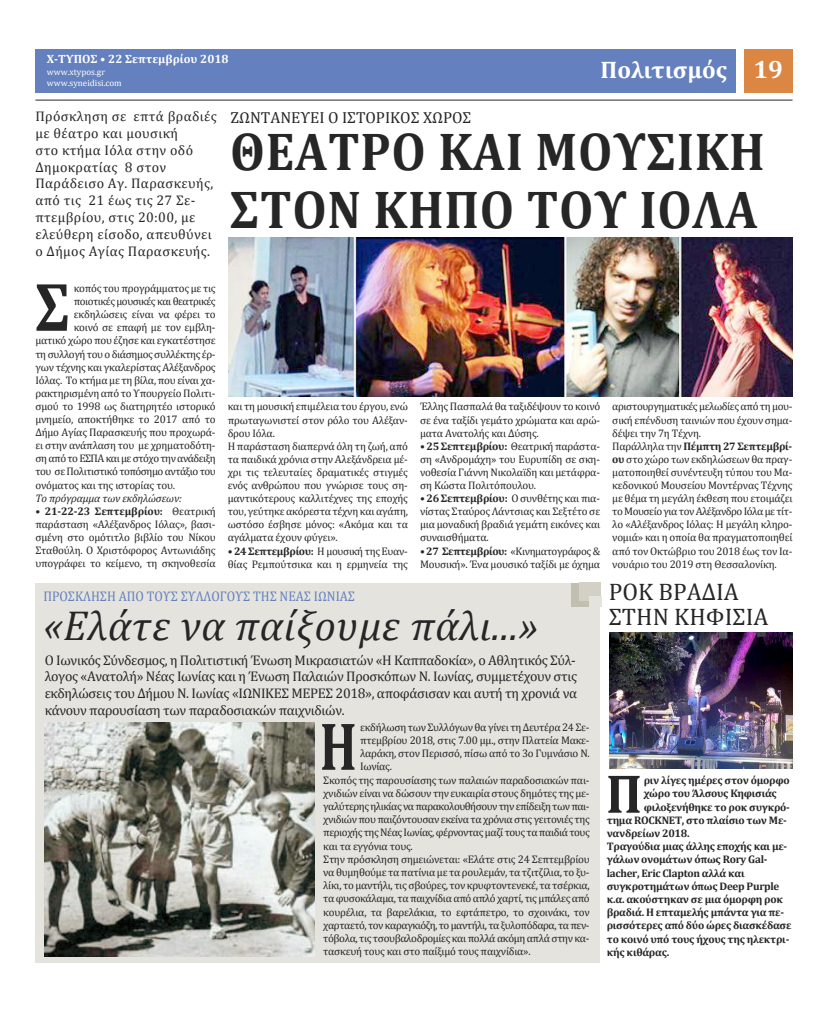
<style>
.page{position:relative;width:828px;height:1012px;background:#fff}
.page>*{position:absolute;margin:0;border:0;box-sizing:border-box;transform-origin:0 0}
.t1{font:700 69.5px "Cambria";color:#272627;scale:.85 1}
.t2{font:700 68.6px "Cambria";color:#272627;scale:.75 1}
.t3{font:700 55px "Cambria";color:#272627;scale:.94 1}
.t4{font:700 53.7px/58.8px "Cambria";letter-spacing:.015em;color:#272627;scale:.92 1}
.t5{font:italic 42.1px "Cambria";letter-spacing:.015em;color:#272627}
.t6{font:24px/25px "Cambria";color:#272627}
.t7{font:700 24px "Cambria";color:#fff}
.t8{font:16px "Cambria";color:#272627}
.t9{font:14px/16.8px "Cambria";letter-spacing:.025em;color:#272627;text-align:justify}
.t10{font:14px "Cambria";color:#6480be;scale:.92 1}
.t11{font:700 12px "Cambria";color:#fff}
.t12{font:11px/13.1px "Cambria";letter-spacing:-.025em;color:#272627;text-align:justify}
.t13{font:700 11px "Cambria";letter-spacing:-.025em;color:#272627}
.t14{font:11px "Cambria";letter-spacing:-.045em;color:#272627}
.t15{font:11px "Cambria";letter-spacing:-.05em;color:#272627}
.t16{font:italic 11px "Cambria";letter-spacing:-.02em;color:#272627}
.t17{font:9px/10.8px "Cambria";color:#fff}
.s1{font-size:25px}
.s2{font-weight:700}
</style>
<div class="page">
<div style="left:35px;top:583px;width:565px;height:379px;background:#e4e3dd"></div>
<div style="left:744px;top:50px;width:48px;height:43px;background:#dc8644"></div>
<div style="left:35px;top:50px;width:701px;height:43px;background:#6480be"></div>
<hr style="left:35px;top:100px;width:757px;height:1px;background:#272627">
<div style="left:571px;top:583px;width:28px;height:24px;background:#c1bfb0"></div>
<div style="left:579px;top:583px;width:22px;height:18px;background:#d3d1c6"></div>
<div style="left:589px;top:596px;width:12px;height:11px;background:#e4e3dd"></div>
<img style="left:609px;top:632px;width:183px;height:137px">
<img style="left:45px;top:722px;width:269px;height:235px">
<img style="left:229px;top:238px;width:563px;height:159px">
<p class="t11" style="left:47px;top:52px;width:183px">Χ-ΤΥΠΟΣ • 22 Σεπτεμβρίου 2018</p>
<p class="t17" style="left:47px;top:67px;width:77px">www.xtypos.gr www.syneidisi.com</p>
<h3 class="t7" style="left:600px;top:55px;width:184px">Πολιτισμός <span class="s1">19</span></h3>
<p class="t9" style="left:35px;top:108px;width:183px;text-align:left">Πρόσκληση σε επτά βραδιές με θέατρο και μουσική<br>στο κτήμα Ιόλα στην οδό<br>Δημοκρατίας 8 στον<br>Παράδεισο Αγ. Παρασκευής, από τις 21 έως τις 27 Σε&shy;πτεμβρίου, στις 20:00, με ελεύθερη είσοδο, απευθύνει ο Δήμος Αγίας Παρασκευής.</p>
<p class="t12" style="left:74px;top:281px;width:143px">κοπός του προγράμματος µε τις</p>
<p class="t14" style="left:74px;top:295px;width:143px">ποιοτικές μουσικές και θεατρικές</p>
<p class="t12" style="left:74px;top:308px;width:143px">εκδηλώσεις είναι να φέρει το</p>
<p class="t12" style="left:74px;top:321px;width:143px">κοινό σε επαφή με τον εμβλη-</p>
<p class="t12" style="left:35px;top:334px;width:182px">ματικό χώρο που έζησε και εγκατέστησε</p>
<p class="t12" style="left:35px;top:347px;width:181px">τη συλλογή του ο διάσημος συλλέκτης έρ-</p>
<p class="t12" style="left:35px;top:360px;width:182px">γων τέχνης και γκαλερίστας Αλέξανδρος</p>
<p class="t12" style="left:35px;top:373px;width:181px">Ιόλας. Το κτήμα με τη βίλα, που είναι χα-</p>
<p class="t12" style="left:35px;top:386px;width:181px">ρακτηρισμένη από το Υπουργείο Πολιτι-</p>
<p class="t12" style="left:35px;top:399px;width:182px">σμού το 1998 ως διατηρητέο ιστορικό</p>
<p class="t12" style="left:35px;top:412px;width:182px">μνημείο, αποκτήθηκε το 2017 από το</p>
<p class="t12" style="left:35px;top:426px;width:181px">Δήμο Αγίας Παρασκευής που προχωρά-</p>
<p class="t12" style="left:35px;top:439px;width:181px">ει στην ανάπλαση του με χρηματοδότη-</p>
<p class="t15" style="left:35px;top:452px;width:182px">ση από το ΕΣΠΑ και με στόχο την ανάδειξη</p>
<p class="t14" style="left:35px;top:465px;width:182px">του σε Πολιτιστικό τοπόσημο αντάξιο του</p>
<p class="t12" style="left:35px;top:478px;width:141px">ονόματος και της ιστορίας του.</p>
<p class="t16" style="left:35px;top:491px;width:148px">Το πρόγραμμα των εκδηλώσεων:</p>
<p class="t12" style="left:35px;top:504px;width:182px">• <span class="s2">21-22-23 Σεπτεμβρίου:</span> Θεατρική παράσταση «Αλέξανδρος Ιόλας», βασι&shy;σμένη στο ομότιτλο βιβλίο του Νίκου Σταθούλη. Ο Χριστόφορος Αντωνιάδης υπογράφει το κείμενο, τη σκηνοθεσία</p>
<h1 class="t1" style="left:35px;top:265px;width:42px">Σ</h1>
<h3 class="t8" style="left:230px;top:107px;width:242px">ΖΩΝΤΑΝΕΥΕΙ Ο ΙΣΤΟΡΙΚΟΣ ΧΩΡΟΣ</h3>
<h3 class="t4" style="left:230px;top:121px;width:583px">ΘΕΑΤΡΟ ΚΑΙ ΜΟΥΣΙΚΗ<br>ΣΤΟΝ ΚΗΠΟ ΤΟΥ ΙΟΛΑ</h3>
<p class="t12" style="left:228px;top:400px;width:182px;text-align:left">και τη μουσική επιμέλεια του έργου, ενώ πρωταγωνιστεί στον ρόλο του Αλέξαν&shy;δρου Ιόλα.<br>Η παράσταση διαπερνά όλη τη ζωή, από τα παιδικά χρόνια στην Αλεξάνδρεια μέ&shy;χρι τις τελευταίες δραματικές στιγμές ενός ανθρώπου που γνώρισε τους ση&shy;μαντικότερους καλλιτέχνες της εποχής του, γεύτηκε ακόρεστα τέχνη και αγάπη, ωστόσο έσβησε μόνος: «Ακόμα και τα αγάλματα έχουν φύγει».</p>
<p class="t12" style="left:228px;top:544px;width:182px"><span class="s2">• 24 Σεπτεμβρίου:</span> Η μουσική της Ευαν&shy;θίας Ρεμπούτσικα και η ερμηνεία της</p>
<p class="t12" style="left:420px;top:400px;width:182px">Έλλης Πασπαλά θα ταξιδέψουν το κοινό σε ένα ταξίδι γεμάτο χρώματα και αρώ&shy;ματα Ανατολής και Δύσης.</p>
<p class="t12" style="left:420px;top:439px;width:181px"><span class="s2">• 25 Σεπτεμβρίου:</span> Θεατρική παράστα&shy;ση «Ανδρομάχη» του Ευρυπίδη σε σκη&shy;νοθεσία Γιάννη Νικολαϊδη και μετάφρα&shy;ση Κώστα Πολιτόπουλου.</p>
<p class="t12" style="left:420px;top:492px;width:182px"><span class="s2">• 26 Σεπτεμβρίου:</span> Ο συνθέτης και πια&shy;νίστας Σταύρος Λάντσιας και Σεξτέτο σε μια μοναδική βραδιά γεμάτη εικόνες και συναισθήματα.</p>
<p class="t12" style="left:420px;top:544px;width:182px"><span class="s2">• 27 Σεπτεμβρίου:</span> «Κινηματογράφος &amp;<br>Μουσική». Ένα μουσικό ταξίδι με όχημα</p>
<p class="t12" style="left:612px;top:400px;width:182px;text-align:left">αριστουργηματικές μελωδίες από τη μου&shy;σική επένδυση ταινιών που έχουν σημα&shy;δέψει την 7η Τέχνη.<br>Παράλληλα την <span class="s2">Πέμπτη 27 Σεπτεμβρί&shy;ου</span> στο χώρο των εκδηλώσεων θα πραγ&shy;ματοποιηθεί συνέντευξη τύπου του Μα&shy;κεδονικού Μουσείου Μοντέρνας Τέχνης με θέμα τη μεγάλη έκθεση που ετοιμάζει το Μουσείο για τον Αλέξανδρο Ιόλα με τίτ&shy;λο «Αλέξανδρος Ιόλας: Η μεγάλη κληρο&shy;νομιά» και η οποία θα πραγματοποιηθεί από τον Οκτώβριο του 2018 έως τον Ια&shy;νουάριο του 2019 στη Θεσσαλονίκη.</p>
<p class="t10" style="left:43px;top:588px;width:340px">ΠΡΟΣΚΛΗΣΗ ΑΠΟ ΤΟΥΣ ΣΥΛΛΟΓΟΥΣ ΤΗΣ ΝΕΑΣ ΙΩΝΙΑΣ</p>
<h3 class="t5" style="left:43px;top:600px;width:496px">«Ελάτε να παίξουμε πάλι...»</h3>
<p class="t9" style="left:45px;top:651px;width:534px">Ο Ιωνικός Σύνδεσμος, η Πολιτιστική Ένωση Μικρασιατών «H Καππαδοκία», ο Αθλητικός Σύλ&shy;λογος «Ανατολή» Νέας Ιωνίας και η Ένωση Παλαιών Προσκόπων Ν. Ιωνίας, συμμετέχουν στις εκδηλώσεις του Δήμου Ν. Ιωνίας «ΙΩΝΙΚΕΣ ΜΕΡΕΣ 2018», αποφάσισαν και αυτή τη χρονιά να κάνουν παρουσίαση των παραδοσιακών παιχνιδιών.</p>
<p class="t12" style="left:360px;top:720px;width:231px">εκδήλωση των Συλλόγων θα γίνει τη Δευτέρα 24 Σε-</p>
<p class="t12" style="left:360px;top:734px;width:231px">πτεμβρίου 2018, στις 7.00 μμ., στην Πλατεία Μακε-</p>
<p class="t12" style="left:360px;top:747px;width:231px">λαράκη, στον Περισσό, πίσω από το 3ο Γυμνάσιο Ν.</p>
<p class="t12" style="left:360px;top:760px;width:33px">Ιωνίας.</p>
<p class="t12" style="left:323px;top:773px;width:268px">Σκοπός της παρουσίασης των παλαιών παραδοσιακών παι-</p>
<p class="t12" style="left:323px;top:786px;width:268px">χνιδιών είναι να δώσουν την ευκαιρία στους δημότες της με-</p>
<p class="t14" style="left:323px;top:800px;width:268px">γαλύτερης ηλικίας να παρακολουθήσουν την επίδειξη των παι-</p>
<p class="t12" style="left:323px;top:813px;width:268px">χνιδιών που παιζόντουσαν εκείνα τα χρόνια στις γειτονιές της</p>
<p class="t12" style="left:323px;top:826px;width:268px">περιοχής της Νέας Ιωνίας, φέρνοντας μαζί τους τα παιδιά τους</p>
<p class="t12" style="left:323px;top:839px;width:91px">και τα εγγόνια τους.</p>
<p class="t12" style="left:323px;top:852px;width:268px">Στην πρόσκληση σημειώνεται: «Ελάτε στις 24 Σεπτεμβρίου</p>
<p class="t12" style="left:323px;top:865px;width:268px">να θυμηθούμε τα πατίνια με τα ρουλεμάν, τα τζιτζίλια, το ξυ-</p>
<p class="t12" style="left:323px;top:879px;width:268px">λίκι, το μαντήλι, τις σβούρες, τον κρυφτοντενεκέ, τα τσέρκια,</p>
<p class="t12" style="left:323px;top:892px;width:268px">τα φυσοκάλαμα, τα παιχνίδια από απλό χαρτί, τις μπάλες από</p>
<p class="t12" style="left:323px;top:905px;width:268px">κουρέλια, τα βαρελάκια, το εφτάπετρο, το σχοινάκι, τον</p>
<p class="t14" style="left:323px;top:918px;width:268px">χαρταετό, τον καραγκιόζη, το μαντήλι, τα ξυλοπόδαρα, τα πεν-</p>
<p class="t12" style="left:323px;top:931px;width:268px">τόβολα, τις τσουβαλοδρομίες και πολλά ακόμη απλά στην κα-</p>
<p class="t12" style="left:323px;top:945px;width:209px">τασκευή τους και στο παίξιμό τους παιχνίδια».</p>
<h2 class="t2" style="left:320px;top:705px;width:51px">H</h2>
<h3 class="t6" style="left:609px;top:579px;width:161px">ΡΟΚ ΒΡΑΔΙΑ<br>ΣΤΗΝ ΚΗΦΙΣΙΑ</h3>
<p class="t13" style="left:643px;top:774px;width:147px">ριν λίγες ημέρες στον όμορφο</p>
<p class="t13" style="left:643px;top:787px;width:135px">χώρο του Άλσους Κηφισιάς</p>
<p class="t13" style="left:643px;top:800px;width:148px">φιλοξενήθηκε το ροκ συγκρό-</p>
<p class="t13" style="left:607px;top:813px;width:181px">τημα ROCKNET, στο πλαίσιο των Με-</p>
<p class="t13" style="left:607px;top:827px;width:84px">νανδρείων 2018.</p>
<p class="t13" style="left:607px;top:840px;width:182px">Τραγούδια μιας άλλης εποχής και με-</p>
<p class="t13" style="left:607px;top:853px;width:162px">γάλων ονομάτων όπως Rory Gal-</p>
<p class="t13" style="left:607px;top:866px;width:139px">lacher, Eric Clapton αλλά και</p>
<p class="t13" style="left:607px;top:879px;width:174px">συγκροτημάτων όπως Deep Purple</p>
<p class="t13" style="left:607px;top:893px;width:178px">κ.α. ακούστηκαν σε μια όμορφη ροκ</p>
<p class="t13" style="left:607px;top:906px;width:179px">βραδιά. Η επταμελής μπάντα για πε-</p>
<p class="t13" style="left:607px;top:919px;width:186px">ρισσότερες από δύο ώρες διασκέδασε</p>
<p class="t13" style="left:607px;top:932px;width:184px">το κοινό υπό τους ήχους της ηλεκτρι-</p>
<p class="t13" style="left:607px;top:945px;width:64px">κής κιθάρας.</p>
<h3 class="t3" style="left:606px;top:760px;width:40px">Π</h3>
</div>
